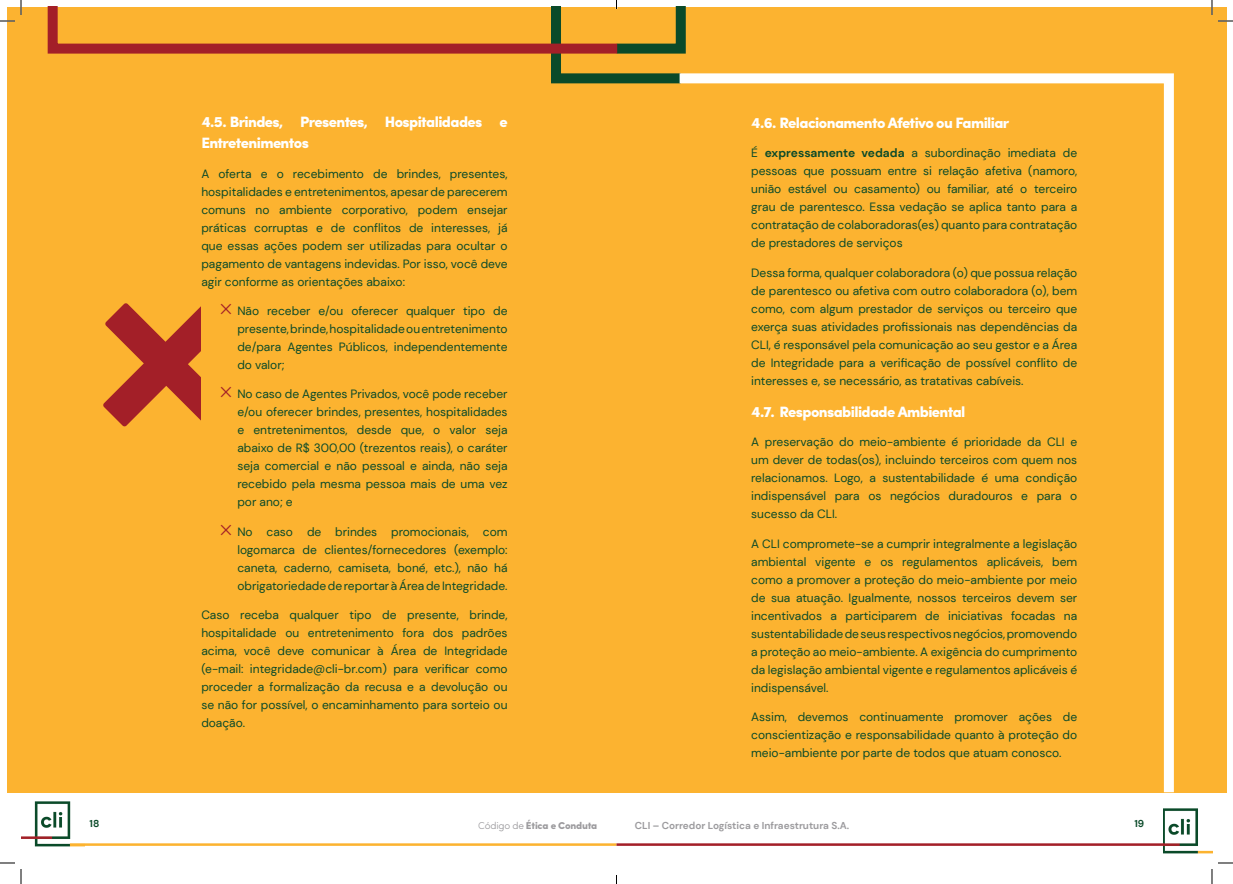
<style>
.page{position:relative;width:1233px;height:884px;background:#fff}
.page>*{position:absolute;margin:0;border:0;box-sizing:border-box;transform-origin:0 0}
.t1{font:900 15px/21px "Sofia Pro";letter-spacing:-.04em;color:#fff}
.t2{font:12px/18px "DM Sans";color:#0a4a29;text-align:justify}
.t3{font:700 10px "DM Sans";color:#9c9b9e}
.t4{font:900 10px "Sofia Pro";letter-spacing:-.02em;color:#9c9b9e}
.t5{font:700 10px "DM Sans";color:#0a4a29}
.s1{font-weight:700}
.s2{font-weight:300}
</style>
<div class="page">
<div style="left:7px;top:7px;width:1219px;height:785px;background:#fcb330"></div>
<img style="left:21px;top:801px;width:63px;height:46px">
<img style="left:1163px;top:808px;width:49px;height:46px">
<hr style="left:70px;top:843px;width:546px;height:3px;background:#fcb330">
<hr style="left:616px;top:843px;width:548px;height:3px;background:#a31f28">
<svg style="left:669px;top:73px;width:509px;height:720px"></svg>
<svg style="left:1218px;top:20px;width:15px;height:2px"></svg>
<svg style="left:1218px;top:862px;width:15px;height:2px"></svg>
<svg style="left:0;top:0;width:22px;height:22px"></svg>
<svg style="left:0;top:862px;width:22px;height:22px"></svg>
<svg style="left:1211px;top:0;width:1px;height:15px"></svg>
<svg style="left:1211px;top:869px;width:1px;height:15px"></svg>
<svg style="left:47px;top:0;width:644px;height:88px"></svg>
<svg style="left:103px;top:303px;width:98px;height:124px"></svg>
<p class="t1" style="left:201px;top:110px;width:308px">4.5. Brindes, Presentes, Hospitalidades e<br>Entretenimentos</p>
<p class="t2" style="left:201px;top:164px;width:308px">A oferta e o recebimento de brindes, presentes, hospitalidades e entretenimentos, apesar de parecerem comuns no ambiente corporativo, podem ensejar práticas corruptas e de conflitos de interesses, já que essas ações podem ser utilizadas para ocultar o pagamento de vantagens indevidas. Por isso, você deve agir conforme as orientações abaixo:</p>
<p class="t2" style="left:237px;top:302px;width:272px">Não receber e/ou oferecer qualquer tipo de presente, brinde, hospitalidade ou entretenimento de/para Agentes Públicos, independentemente do valor;</p>
<p class="t2" style="left:237px;top:385px;width:272px">No caso de Agentes Privados, você pode receber e/ou oferecer brindes, presentes, hospitalidades e entretenimentos, desde que, o valor seja abaixo de R$ 300,00 (trezentos reais), o caráter seja comercial e não pessoal e ainda, não seja recebido pela mesma pessoa mais de uma vez por ano; e</p>
<p class="t2" style="left:237px;top:522px;width:272px">No caso de brindes promocionais, com logomarca de clientes/fornecedores (exemplo: caneta, caderno, camiseta, boné, etc.), não há obrigatoriedade de reportar à Área de Integridade.</p>
<p class="t2" style="left:201px;top:606px;width:308px">Caso receba qualquer tipo de presente, brinde, hospitalidade ou entretenimento fora dos padrões acima, você deve comunicar à Área de Integridade (e-mail: integridade@cli-br.com) para verificar como proceder a formalização da recusa e a devolução ou se não for possível, o encaminhamento para sorteio ou doação.</p>
<p class="t1" style="left:751px;top:111px;width:260px">4.6. Relacionamento Afetivo ou Familiar</p>
<p class="t2" style="left:751px;top:144px;width:327px">É <span class="s1">expressamente vedada</span> a subordinação imediata de pessoas que possuam entre si relação afetiva (namoro, união estável ou casamento) ou familiar, até o terceiro grau de parentesco. Essa vedação se aplica tanto para a contratação de colaboradoras(es) quanto para contratação de prestadores de serviços</p>
<p class="t2" style="left:751px;top:263px;width:327px">Dessa forma, qualquer colaboradora (o) que possua relação de parentesco ou afetiva com outro colaboradora (o), bem como, com algum prestador de serviços ou terceiro que exerça suas atividades profissionais nas dependências da CLI, é responsável pela comunicação ao seu gestor e a Área de Integridade para a verificação de possível conflito de interesses e, se necessário, as tratativas cabíveis.</p>
<p class="t1" style="left:751px;top:400px;width:216px">4.7. Responsabilidade Ambiental</p>
<p class="t2" style="left:751px;top:433px;width:327px">A preservação do meio-ambiente é prioridade da CLI e um dever de todas(os), incluindo terceiros com quem nos relacionamos. Logo, a sustentabilidade é uma condição indispensável para os negócios duradouros e para o sucesso da CLI.</p>
<p class="t2" style="left:751px;top:534px;width:327px">A CLI compromete-se a cumprir integralmente a legislação ambiental vigente e os regulamentos aplicáveis, bem como a promover a proteção do meio-ambiente por meio de sua atuação. Igualmente, nossos terceiros devem ser incentivados a participarem de iniciativas focadas na sustentabilidade de seus respectivos negócios, promovendo a proteção ao meio-ambiente. A exigência do cumprimento da legislação ambiental vigente e regulamentos aplicáveis é indispensável.</p>
<p class="t2" style="left:751px;top:708px;width:327px">Assim, devemos continuamente promover ações de conscientização e responsabilidade quanto à proteção do meio-ambiente por parte de todos que atuam conosco.</p>
<p class="t5" style="left:90px;top:817px;width:11px">18</p>
<p class="t4" style="left:478px;top:817px;width:120px"><span class="s2">Código de</span> Ética e Conduta</p>
<p class="t3" style="left:635px;top:819px;width:216px">CLI – Corredor Logística e Infraestrutura S.A.</p>
<p class="t5" style="left:1134px;top:817px;width:11px">19</p>
</div>
